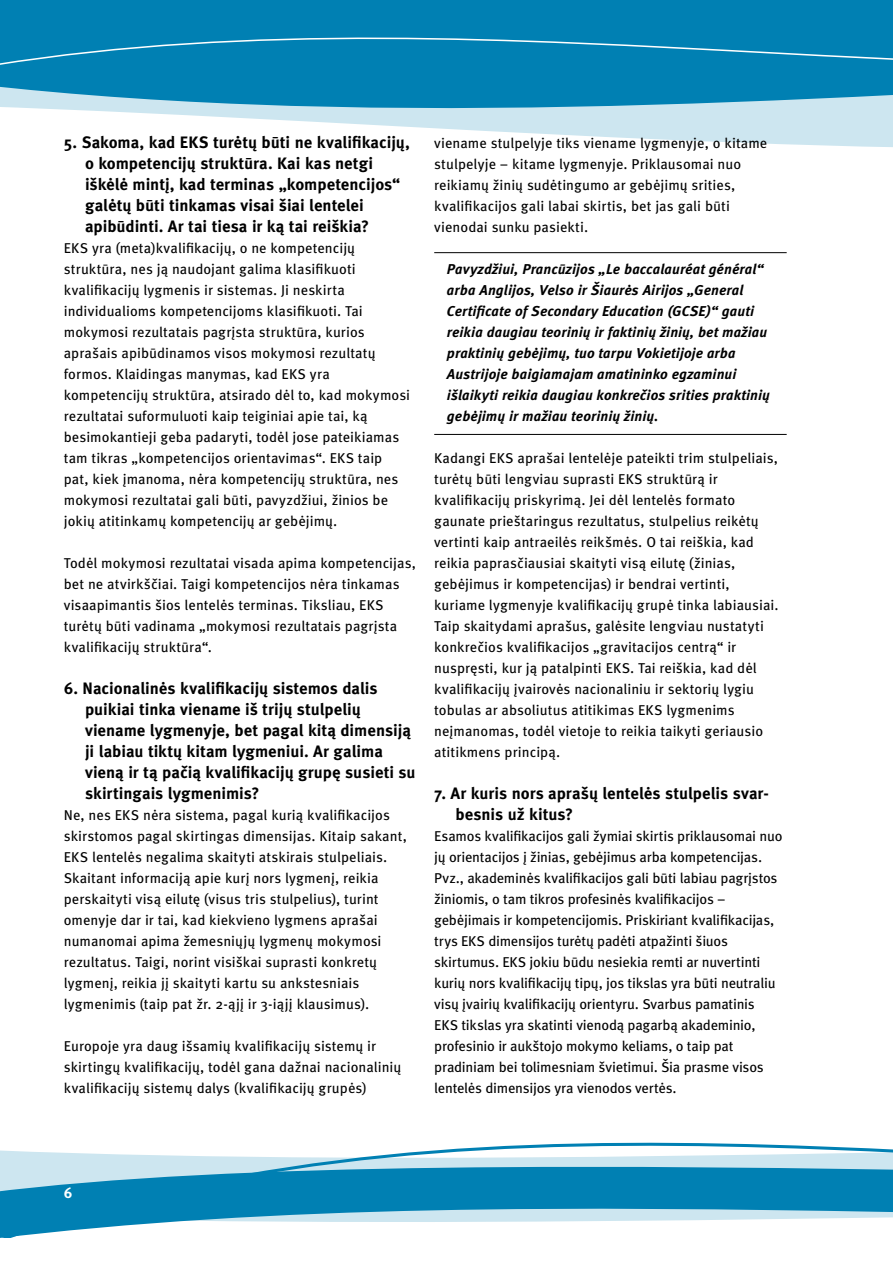
<style>
.page{position:relative;width:893px;height:1263px;background:#fff}
.page>*{position:absolute;margin:0;border:0;box-sizing:border-box;transform-origin:0 0}
.t1{font:700 16.5px/21px "Meta Pro";color:#000}
.t2{font:700 15px "Meta Pro";color:#fff}
.t3{font:14.25px/21px "Meta Pro";letter-spacing:.005em;color:#000}
.t4{font:14.25px/21px "Meta Pro";letter-spacing:-.015em;color:#000}
.t5{font:italic 700 14.25px/21px "Meta Pro";letter-spacing:.005em;color:#000}
</style>
<div class="page">
<svg style="left:32px;top:108px;width:860px;height:39px;fill:#cde6f0"></svg>
<svg style="left:0;top:67px;width:892px;height:41px;background:#1c8ebb"></svg>
<div style="left:0;top:0;width:892px;height:67px;background:#0080b3"></div>
<svg style="left:0;top:1143px;width:892px;height:94px"></svg>
<svg style="left:892px;top:0;width:1px;height:147px"></svg>
<svg style="left:892px;top:1149px;width:1px;height:69px"></svg>
<hr style="left:434px;top:252px;width:353px;height:1px;background:#000">
<hr style="left:434px;top:434px;width:353px;height:1px;background:#000">
<p class="t1" style="left:85px;top:132px;width:326px;text-indent:-21px">5. Sakoma, kad EKS turėtų būti ne kvalifikacijų, o kompetencijų struktūra. Kai kas netgi iškėlė mintį, kad terminas „kompetencijos“ galėtų būti tinkamas visai šiai lentelei apibūdinti. Ar tai tiesa ir ką tai reiškia?</p>
<p class="t3" style="left:64px;top:238px;width:348px">EKS yra (meta)kvalifikacijų, o ne kompetencijų struktūra, nes ją naudojant galima klasifikuoti kvalifikacijų lygmenis ir sistemas. Ji neskirta individualioms kompetencijoms klasifikuoti. Tai mokymosi rezultatais pagrįsta struktūra, kurios aprašais apibūdinamos visos mokymosi rezultatų formos. Klaidingas manymas, kad EKS yra kompetencijų struktūra, atsirado dėl to, kad mokymosi rezultatai suformuluoti kaip teiginiai apie tai, ką besimokantieji geba padaryti, todėl jose pateikiamas tam tikras „kompetencijos orientavimas“. EKS taip pat, kiek įmanoma, nėra kompetencijų struktūra, nes mokymosi rezultatai gali būti, pavyzdžiui, žinios be jokių atitinkamų kompetencijų ar gebėjimų.</p>
<p class="t3" style="left:64px;top:553px;width:354px">Todėl mokymosi rezultatai visada apima kompetencijas, bet ne atvirkščiai. Taigi kompetencijos nėra tinkamas visaapimantis šios lentelės terminas. Tiksliau, EKS turėtų būti vadinama „mokymosi rezultatais pagrįsta kvalifikacijų struktūra“.</p>
<p class="t1" style="left:85px;top:678px;width:332px;text-indent:-21px">6. Nacionalinės kvalifikacijų sistemos dalis puikiai tinka viename iš trijų stulpelių viename lygmenyje, bet pagal kitą dimensiją ji labiau tiktų kitam lygmeniui. Ar galima vieną ir tą pačią kvalifikacijų grupę susieti su skirtingais lygmenimis?</p>
<p class="t3" style="left:64px;top:805px;width:345px">Ne, nes EKS nėra sistema, pagal kurią kvalifikacijos skirstomos pagal skirtingas dimensijas. Kitaip sakant, EKS lentelės negalima skaityti atskirais stulpeliais.<br>Skaitant informaciją apie kurį nors lygmenį, reikia perskaityti visą eilutę (visus tris stulpelius), turint omenyje dar ir tai, kad kiekvieno lygmens aprašai numanomai apima žemesniųjų lygmenų mokymosi rezultatus. Taigi, norint visiškai suprasti konkretų lygmenį, reikia jį skaityti kartu su ankstesniais lygmenimis (taip pat žr. 2-ąjį ir 3-iąjį klausimus).</p>
<p class="t3" style="left:64px;top:1036px;width:339px">Europoje yra daug išsamių kvalifikacijų sistemų ir skirtingų kvalifikacijų, todėl gana dažnai nacionalinių kvalifikacijų sistemų dalys (kvalifikacijų grupės)</p>
<p class="t3" style="left:434px;top:133px;width:335px">viename stulpelyje tiks viename lygmenyje, o kitame stulpelyje – kitame lygmenyje. Priklausomai nuo reikiamų žinių sudėtingumo ar gebėjimų srities, kvalifikacijos gali labai skirtis, bet jas gali būti vienodai sunku pasiekti.</p>
<p class="t5" style="left:447px;top:259px;width:324px">Pavyzdžiui, Prancūzijos „Le baccalauréat général“ arba Anglijos, Velso ir Šiaurės Airijos „General Certificate of Secondary Education (GCSE)“ gauti reikia daugiau teorinių ir faktinių žinių, bet mažiau praktinių gebėjimų, tuo tarpu Vokietijoje arba Austrijoje baigiamajam amatininko egzaminui išlaikyti reikia daugiau konkrečios srities praktinių gebėjimų ir mažiau teorinių žinių.</p>
<p class="t3" style="left:434px;top:448px;width:346px">Kadangi EKS aprašai lentelėje pateikti trim stulpeliais, turėtų būti lengviau suprasti EKS struktūrą ir kvalifikacijų priskyrimą. Jei dėl lentelės formato gaunate prieštaringus rezultatus, stulpelius reikėtų vertinti kaip antraeilės reikšmės. O tai reiškia, kad reikia paprasčiausiai skaityti visą eilutę (žinias, gebėjimus ir kompetencijas) ir bendrai vertinti, kuriame lygmenyje kvalifikacijų grupė tinka labiausiai.<br>Taip skaitydami aprašus, galėsite lengviau nustatyti konkrečios kvalifikacijos „gravitacijos centrą“ ir nuspręsti, kur ją patalpinti EKS. Tai reiškia, kad dėl kvalifikacijų įvairovės nacionaliniu ir sektorių lygiu tobulas ar absoliutus atitikimas EKS lygmenims neįmanomas, todėl vietoje to reikia taikyti geriausio atitikmens principą.</p>
<p class="t1" style="left:455px;top:783px;width:315px;text-indent:-21px">7. Ar kuris nors aprašų lentelės stulpelis svar&shy;besnis už kitus?</p>
<p class="t4" style="left:434px;top:826px;width:350px">Esamos kvalifikacijos gali žymiai skirtis priklausomai nuo jų orientacijos į žinias, gebėjimus arba kompetencijas.<br>Pvz., akademinės kvalifikacijos gali būti labiau pagrįstos žiniomis, o tam tikros profesinės kvalifikacijos – gebėjimais ir kompetencijomis. Priskiriant kvalifikacijas, trys EKS dimensijos turėtų padėti atpažinti šiuos skirtumus. EKS jokiu būdu nesiekia remti ar nuvertinti kurių nors kvalifikacijų tipų, jos tikslas yra būti neutraliu visų įvairių kvalifikacijų orientyru. Svarbus pamatinis<br>EKS tikslas yra skatinti vienodą pagarbą akademinio, profesinio ir aukštojo mokymo keliams, o taip pat pradiniam bei tolimesniam švietimui. Šia prasme visos lentelės dimensijos yra vienodos vertės.</p>
<p class="t2" style="left:64px;top:1183px;width:10px">6</p>
</div>
